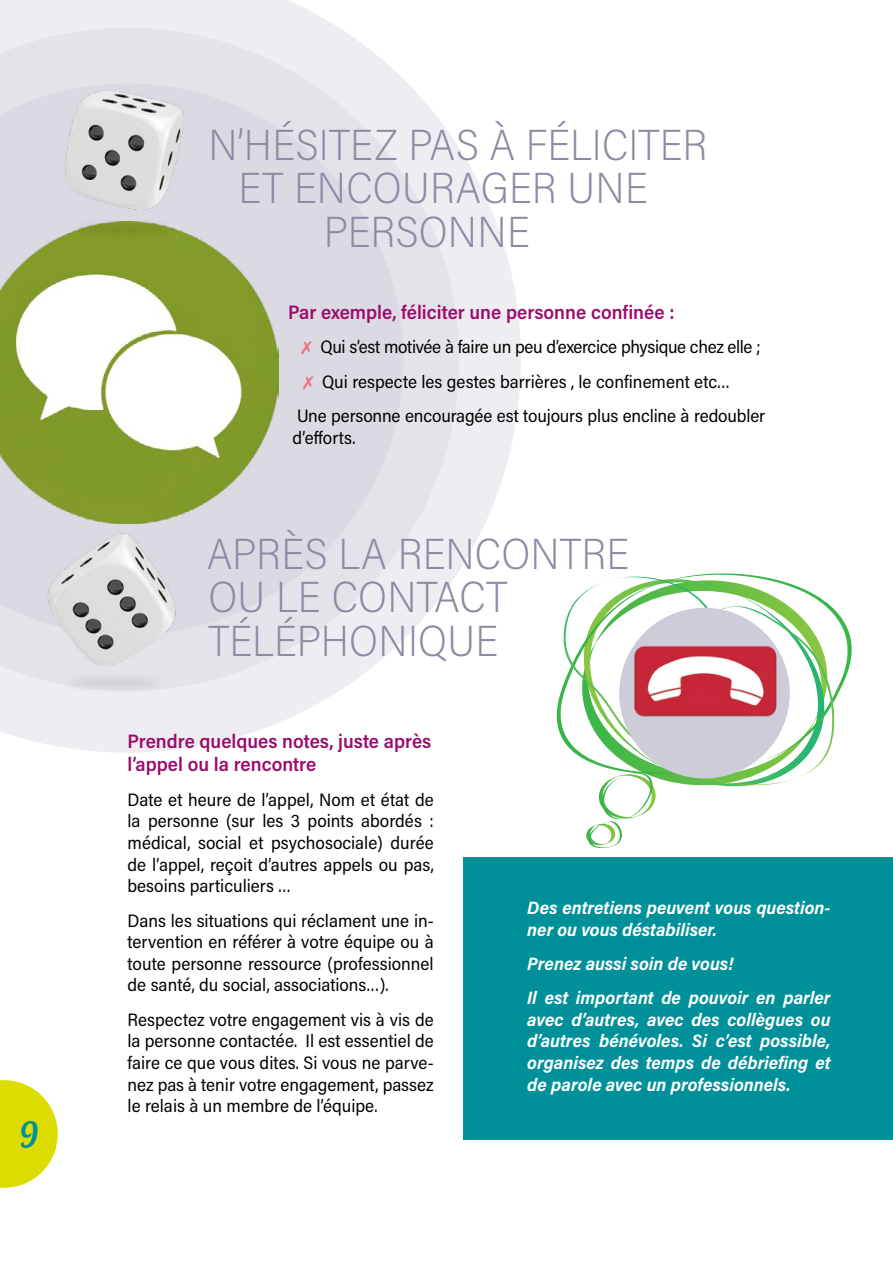
<style>
.page{position:relative;width:893px;height:1263px;background:#fff}
.page>*{position:absolute;margin:0;border:0;box-sizing:border-box;transform-origin:0 0}
.t1{font:200 43.5px/43.5px "Acumin Pro Semi Cond";letter-spacing:.01em;color:#8e8aa3}
.t2{font:36px "Lobster 1.4";color:#00909a}
.t3{font:600 19.5px/23.4px "Acumin Pro Semi Cond";color:#9d0a6d}
.t4{font:18px/21.6px "Acumin Pro Semi Cond";color:#000;text-align:justify}
.t5{font:italic 700 18px/21.6px "Acumin Pro Semi Cond";color:#fff}
.t6{font:18px "Acumin Pro Semi Cond";letter-spacing:-.02em;color:#000}
.s1{color:#ee7180}
</style>
<div class="page">
<svg style="left:0;top:0;width:521px;height:753px"></svg>
<svg style="left:0;top:28px;width:459px;height:663px"></svg>
<svg style="left:0;top:83px;width:403px;height:552px;background:#dedde4"></svg>
<svg style="left:556px;top:573px;width:296px;height:167px"></svg>
<svg style="left:586px;top:787px;width:70px;height:61px"></svg>
<svg style="left:563px;top:576px;width:274px;height:211px"></svg>
<img style="left:0;top:221px;width:279px;height:303px">
<div style="left:463px;top:857px;width:430px;height:283px;background:#00909a"></div>
<img style="left:34px;top:62px;width:166px;height:156px">
<div style="left:69px;top:218px;width:107px;height:23px;background:#000;opacity:.17"></div>
<svg style="left:77px;top:189px;width:91px;height:4px"></svg>
<img style="left:34px;top:524px;width:166px;height:149px">
<div style="left:61px;top:671px;width:106px;height:23px;background:#000;opacity:.17"></div>
<svg style="left:68px;top:642px;width:91px;height:5px"></svg>
<div style="left:619px;top:608px;width:171px;height:170px;background:#ceccd9;border-radius:50%"></div>
<img style="left:630px;top:612px;width:148px;height:148px">
<svg style="left:0;top:1080px;width:58px;height:108px"></svg>
<p class="t2" style="left:20px;top:1111px;width:19px">9</p>
<p class="t1" style="left:208px;top:121px;width:500px">N’HÉSITEZ PAS À FÉLICITER</p>
<p class="t1" style="left:238px;top:164px;width:411px">ET ENCOURAGER UNE</p>
<p class="t1" style="left:324px;top:208px;width:208px">PERSONNE</p>
<p class="t3" style="left:288px;top:299px;width:388px">Par exemple, féliciter une personne confinée :</p>
<p class="t6" style="left:301px;top:334px;width:461px"><span class="s1">✗</span> Qui s’est motivée à faire un peu d’exercice physique chez elle ;</p>
<p class="t4" style="left:303px;top:370px;width:429px"><span class="s1">✗</span> Qui respecte les gestes barrières , le confinement etc…</p>
<p class="t4" style="left:293px;top:404px;width:474px">Une personne encouragée est toujours plus encline à redoubler d’efforts.</p>
<p class="t1" style="left:207px;top:530px;width:424px">APRÈS LA RENCONTRE</p>
<p class="t1" style="left:208px;top:573px;width:301px">OU LE CONTACT<br>TÉLÉPHONIQUE</p>
<p class="t3" style="left:128px;top:729px;width:305px">Prendre quelques notes, juste après l’appel ou la rencontre</p>
<p class="t4" style="left:128px;top:788px;width:308px">Date et heure de l’appel, Nom et état de la personne (sur les 3 points abordés : médical, social et psychosociale) durée de l’appel, reçoit d’autres appels ou pas, besoins particuliers …</p>
<p class="t4" style="left:128px;top:909px;width:308px">Dans les situations qui réclament une in&shy;tervention en référer à votre équipe ou à toute personne ressource (professionnel de santé, du social, associations…).</p>
<p class="t4" style="left:128px;top:1008px;width:308px">Respectez votre engagement vis à vis de la personne contactée. Il est essentiel de faire ce que vous dites. Si vous ne parve&shy;nez pas à tenir votre engagement, passez le relais à un membre de l’équipe.</p>
<p class="t5" style="left:527px;top:896px;width:305px">Des entretiens peuvent vous question&shy;ner ou vous déstabiliser.</p>
<p class="t5" style="left:527px;top:952px;width:208px">Prenez aussi soin de vous!</p>
<p class="t5" style="left:527px;top:986px;width:305px;text-align:justify">Il est important de pouvoir en parler avec d’autres, avec des collègues ou d’autres bénévoles. Si c’est possible, organisez des temps de débriefing et de parole avec un professionnels.</p>
</div>
